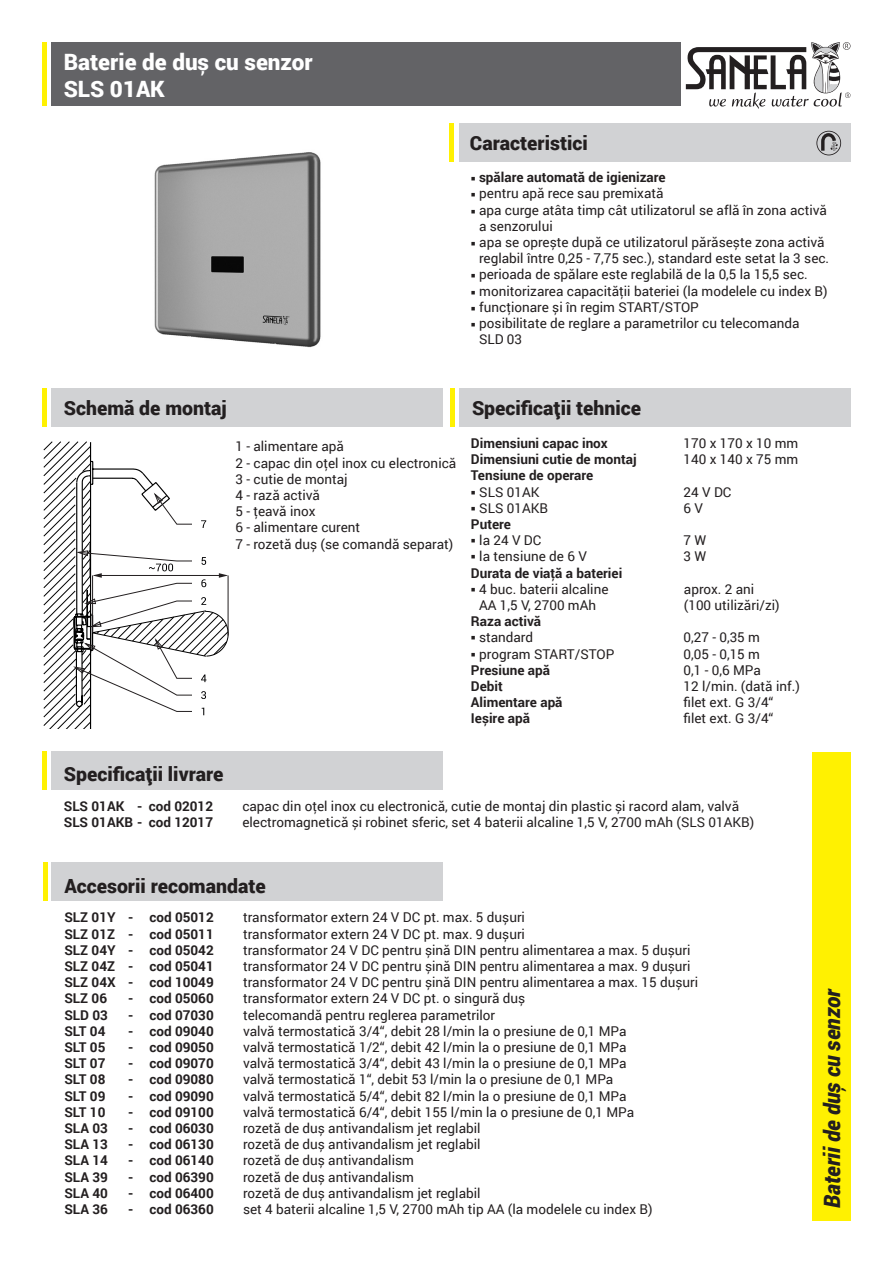
<style>
.page{position:relative;width:893px;height:1263px;background:#fff}
.page>*{position:absolute;margin:0;border:0;box-sizing:border-box;transform-origin:0 0}
.t1{font:900 22.5px "Roboto";color:#fff}
.t2{font:italic 900 22.5px "Roboto";letter-spacing:-.005em;color:#231f20;scale:.95 1}
.t3{font:900 19.5px "Roboto";color:#231f20}
.t4{font:13.5px "Roboto";color:#231f20}
.t5{font:700 13.5px "Roboto";color:#231f20}
</style>
<div class="page">
<div style="left:51px;top:43px;width:629px;height:63px;background:#636366"></div>
<div style="left:459px;top:123px;width:391px;height:39px;background:#d1d2d4"></div>
<div style="left:51px;top:388px;width:391px;height:38px;background:#d1d2d4"></div>
<div style="left:812px;top:752px;width:38px;height:468px;background:#fff101"></div>
<hr style="left:43px;top:43px;width:4px;height:63px;background:#fff101">
<hr style="left:43px;top:388px;width:4px;height:38px;background:#fff101">
<div style="left:459px;top:388px;width:391px;height:38px;background:#d1d2d4"></div>
<hr style="left:451px;top:388px;width:4px;height:38px;background:#fff101">
<hr style="left:450px;top:123px;width:4px;height:39px;background:#fff101">
<div style="left:51px;top:752px;width:391px;height:38px;background:#d1d2d4"></div>
<hr style="left:43px;top:752px;width:4px;height:38px;background:#fff101">
<svg style="left:43px;top:441px;width:49px;height:287px"></svg>
<svg style="left:73px;top:460px;width:156px;height:268px"></svg>
<div style="left:52px;top:863px;width:391px;height:38px;background:#d1d2d4"></div>
<hr style="left:43px;top:863px;width:4px;height:38px;background:#fff101">
<img style="left:154px;top:152px;width:167px;height:196px">
<svg style="left:686px;top:42px;width:164px;height:67px"></svg>
<svg style="left:816px;top:131px;width:25px;height:24px"></svg>
<p class="t1" style="left:64px;top:46px;width:251px">Baterie de duș cu senzor</p>
<p class="t1" style="left:64px;top:73px;width:103px">SLS 01AK</p>
<p class="t3" style="left:470px;top:129px;width:119px">Caracteristici</p>
<p class="t5" style="left:471px;top:168px;width:196px">○ spălare automată de igienizare</p>
<p class="t4" style="left:471px;top:184px;width:194px">○ pentru apă rece sau premixată</p>
<p class="t4" style="left:471px;top:200px;width:357px">○ apa curge atâta timp cât utilizatorul se află în zona activă</p>
<p class="t4" style="left:479px;top:216px;width:75px">a senzorului</p>
<p class="t4" style="left:471px;top:233px;width:355px">○ apa se oprește după ce utilizatorul părăsește zona activă</p>
<p class="t4" style="left:479px;top:249px;width:352px">reglabil între 0,25 - 7,75 sec.), standard este setat la 3 sec.</p>
<p class="t4" style="left:471px;top:265px;width:338px">○ perioada de spălare este reglabilă de la 0,5 la 15,5 sec.</p>
<p class="t4" style="left:471px;top:281px;width:358px">○ monitorizarea capacităţii bateriei (la modelele cu index B)</p>
<p class="t4" style="left:471px;top:297px;width:229px">○ funcţionare și în regim START/STOP</p>
<p class="t4" style="left:471px;top:314px;width:330px">○ posibilitate de reglare a parametrilor cu telecomanda</p>
<p class="t4" style="left:479px;top:330px;width:45px">SLD 03</p>
<p class="t3" style="left:64px;top:394px;width:164px">Schemă de montaj</p>
<p class="t4" style="left:235px;top:437px;width:110px">1 - alimentare apă</p>
<p class="t4" style="left:235px;top:453px;width:222px">2 - capac din oţel inox cu electronică</p>
<p class="t4" style="left:235px;top:470px;width:114px">3 - cutie de montaj</p>
<p class="t4" style="left:235px;top:486px;width:86px">4 - rază activă</p>
<p class="t4" style="left:235px;top:502px;width:82px">5 - ţeavă inox</p>
<p class="t4" style="left:235px;top:518px;width:126px">6 - alimentare curent</p>
<p class="t4" style="left:235px;top:534px;width:219px">7 - rozetă duș (se comandă separat)</p>
<p class="t3" style="left:472px;top:394px;width:171px">Specificații tehnice</p>
<p class="t5" style="left:471px;top:434px;width:138px">Dimensiuni capac inox</p>
<p class="t4" style="left:684px;top:434px;width:116px">170 x 170 x 10 mm</p>
<p class="t5" style="left:471px;top:450px;width:167px">Dimensiuni cutie de montaj</p>
<p class="t4" style="left:684px;top:450px;width:116px">140 x 140 x 75 mm</p>
<p class="t5" style="left:471px;top:466px;width:124px">Tensiune de operare</p>
<p class="t4" style="left:471px;top:482px;width:70px">○ SLS 01AK</p>
<p class="t4" style="left:684px;top:482px;width:49px">24 V DC</p>
<p class="t4" style="left:471px;top:498px;width:79px">○ SLS 01AKB</p>
<p class="t4" style="left:684px;top:498px;width:21px">6 V</p>
<p class="t5" style="left:471px;top:515px;width:42px">Putere</p>
<p class="t4" style="left:471px;top:531px;width:72px">○ la 24 V DC</p>
<p class="t4" style="left:684px;top:531px;width:24px">7 W</p>
<p class="t4" style="left:471px;top:547px;width:117px">○ la tensiune de 6 V</p>
<p class="t4" style="left:684px;top:547px;width:24px">3 W</p>
<p class="t5" style="left:471px;top:563px;width:153px">Durata de viaţă a bateriei</p>
<p class="t4" style="left:471px;top:579px;width:139px">○ 4 buc. baterii alcaline</p>
<p class="t4" style="left:684px;top:579px;width:72px">aprox. 2 ani</p>
<p class="t4" style="left:479px;top:596px;width:119px">AA 1,5 V, 2700 mAh</p>
<p class="t4" style="left:684px;top:596px;width:97px">(100 utilizări/zi)</p>
<p class="t5" style="left:471px;top:612px;width:72px">Raza activă</p>
<p class="t4" style="left:471px;top:628px;width:64px">○ standard</p>
<p class="t4" style="left:684px;top:628px;width:78px">0,27 - 0,35 m</p>
<p class="t4" style="left:471px;top:644px;width:145px">○ program START/STOP</p>
<p class="t4" style="left:684px;top:644px;width:78px">0,05 - 0,15 m</p>
<p class="t5" style="left:471px;top:660px;width:81px">Presiune apă</p>
<p class="t4" style="left:684px;top:660px;width:79px">0,1 - 0,6 MPa</p>
<p class="t5" style="left:471px;top:677px;width:33px">Debit</p>
<p class="t4" style="left:684px;top:677px;width:118px">12 l/min. (dată inf.)</p>
<p class="t5" style="left:471px;top:693px;width:93px">Alimentare apă</p>
<p class="t4" style="left:683px;top:693px;width:91px">filet ext. G 3/4“</p>
<p class="t5" style="left:471px;top:709px;width:61px">Ieșire apă</p>
<p class="t4" style="left:683px;top:709px;width:91px">filet ext. G 3/4“</p>
<p class="t3" style="left:64px;top:761px;width:161px">Specificații livrare</p>
<p class="t5" style="left:64px;top:797px;width:151px">SLS 01AK - cod 02012</p>
<p class="t4" style="left:242px;top:797px;width:498px">capac din oţel inox cu electronică, cutie de montaj din plastic și racord alam, valvă</p>
<p class="t5" style="left:64px;top:813px;width:151px">SLS 01AKB - cod 12017</p>
<p class="t4" style="left:242px;top:813px;width:513px">electromagnetică și robinet sferic, set 4 baterii alcaline 1,5 V, 2700 mAh (SLS 01AKB)</p>
<p class="t3" style="left:64px;top:872px;width:203px">Accesorii recomandate</p>
<p class="t5" style="left:64px;top:908px;width:151px">SLZ 01Y - cod 05012</p>
<p class="t4" style="left:243px;top:908px;width:284px">transformator extern 24 V DC pt. max. 5 dușuri</p>
<p class="t5" style="left:64px;top:924px;width:151px">SLZ 01Z - cod 05011</p>
<p class="t4" style="left:243px;top:924px;width:284px">transformator extern 24 V DC pt. max. 9 dușuri</p>
<p class="t5" style="left:64px;top:940px;width:151px">SLZ 04Y - cod 05042</p>
<p class="t4" style="left:243px;top:940px;width:449px">transformator 24 V DC pentru șină DIN pentru alimentarea a max. 5 dușuri</p>
<p class="t5" style="left:64px;top:957px;width:151px">SLZ 04Z - cod 05041</p>
<p class="t4" style="left:243px;top:957px;width:449px">transformator 24 V DC pentru șină DIN pentru alimentarea a max. 9 dușuri</p>
<p class="t5" style="left:64px;top:973px;width:151px">SLZ 04X - cod 10049</p>
<p class="t4" style="left:243px;top:973px;width:457px">transformator 24 V DC pentru șină DIN pentru alimentarea a max. 15 dușuri</p>
<p class="t5" style="left:64px;top:989px;width:44px">SLZ 06</p>
<p class="t5" style="left:128px;top:989px;width:87px">- cod 05060</p>
<p class="t4" style="left:243px;top:989px;width:284px">transformator extern 24 V DC pt. o singură duș</p>
<p class="t5" style="left:64px;top:1005px;width:45px">SLD 03</p>
<p class="t5" style="left:128px;top:1005px;width:87px">- cod 07030</p>
<p class="t4" style="left:243px;top:1005px;width:254px">telecomandă pentru reglerea parametrilor</p>
<p class="t5" style="left:64px;top:1021px;width:43px">SLT 04</p>
<p class="t5" style="left:128px;top:1021px;width:87px">- cod 09040</p>
<p class="t4" style="left:243px;top:1021px;width:385px">valvă termostatică 3/4“, debit 28 l/min la o presiune de 0,1 MPa</p>
<p class="t5" style="left:64px;top:1038px;width:43px">SLT 05</p>
<p class="t5" style="left:128px;top:1038px;width:87px">- cod 09050</p>
<p class="t4" style="left:243px;top:1038px;width:385px">valvă termostatică 1/2“, debit 42 l/min la o presiune de 0,1 MPa</p>
<p class="t5" style="left:64px;top:1054px;width:43px">SLT 07</p>
<p class="t5" style="left:128px;top:1054px;width:87px">- cod 09070</p>
<p class="t4" style="left:243px;top:1054px;width:385px">valvă termostatică 3/4“, debit 43 l/min la o presiune de 0,1 MPa</p>
<p class="t5" style="left:64px;top:1070px;width:43px">SLT 08</p>
<p class="t5" style="left:128px;top:1070px;width:87px">- cod 09080</p>
<p class="t4" style="left:243px;top:1070px;width:372px">valvă termostatică 1“, debit 53 l/min la o presiune de 0,1 MPa</p>
<p class="t5" style="left:64px;top:1086px;width:43px">SLT 09</p>
<p class="t5" style="left:128px;top:1086px;width:87px">- cod 09090</p>
<p class="t4" style="left:243px;top:1086px;width:385px">valvă termostatică 5/4“, debit 82 l/min la o presiune de 0,1 MPa</p>
<p class="t5" style="left:64px;top:1102px;width:43px">SLT 10</p>
<p class="t5" style="left:128px;top:1102px;width:87px">- cod 09100</p>
<p class="t4" style="left:243px;top:1102px;width:393px">valvă termostatică 6/4“, debit 155 l/min la o presiune de 0,1 MPa</p>
<p class="t5" style="left:64px;top:1119px;width:45px">SLA 03</p>
<p class="t5" style="left:128px;top:1119px;width:87px">- cod 06030</p>
<p class="t4" style="left:243px;top:1119px;width:239px">rozetă de duș antivandalism jet reglabil</p>
<p class="t5" style="left:64px;top:1135px;width:45px">SLA 13</p>
<p class="t5" style="left:128px;top:1135px;width:87px">- cod 06130</p>
<p class="t4" style="left:243px;top:1135px;width:239px">rozetă de duș antivandalism jet reglabil</p>
<p class="t5" style="left:64px;top:1151px;width:45px">SLA 14</p>
<p class="t5" style="left:128px;top:1151px;width:87px">- cod 06140</p>
<p class="t4" style="left:243px;top:1151px;width:172px">rozetă de duș antivandalism</p>
<p class="t5" style="left:64px;top:1167px;width:45px">SLA 39</p>
<p class="t5" style="left:128px;top:1167px;width:87px">- cod 06390</p>
<p class="t4" style="left:243px;top:1167px;width:172px">rozetă de duș antivandalism</p>
<p class="t5" style="left:64px;top:1183px;width:45px">SLA 40</p>
<p class="t5" style="left:128px;top:1183px;width:87px">- cod 06400</p>
<p class="t4" style="left:243px;top:1183px;width:239px">rozetă de duș antivandalism jet reglabil</p>
<p class="t5" style="left:64px;top:1200px;width:45px">SLA 36</p>
<p class="t5" style="left:128px;top:1200px;width:87px">- cod 06360</p>
<p class="t4" style="left:243px;top:1200px;width:411px">set 4 baterii alcaline 1,5 V, 2700 mAh tip AA (la modelele cu index B)</p>
<p class="t2" style="left:816px;top:1208px;width:233px;rotate:-90deg">Baterii de duș cu senzor</p>
</div>
